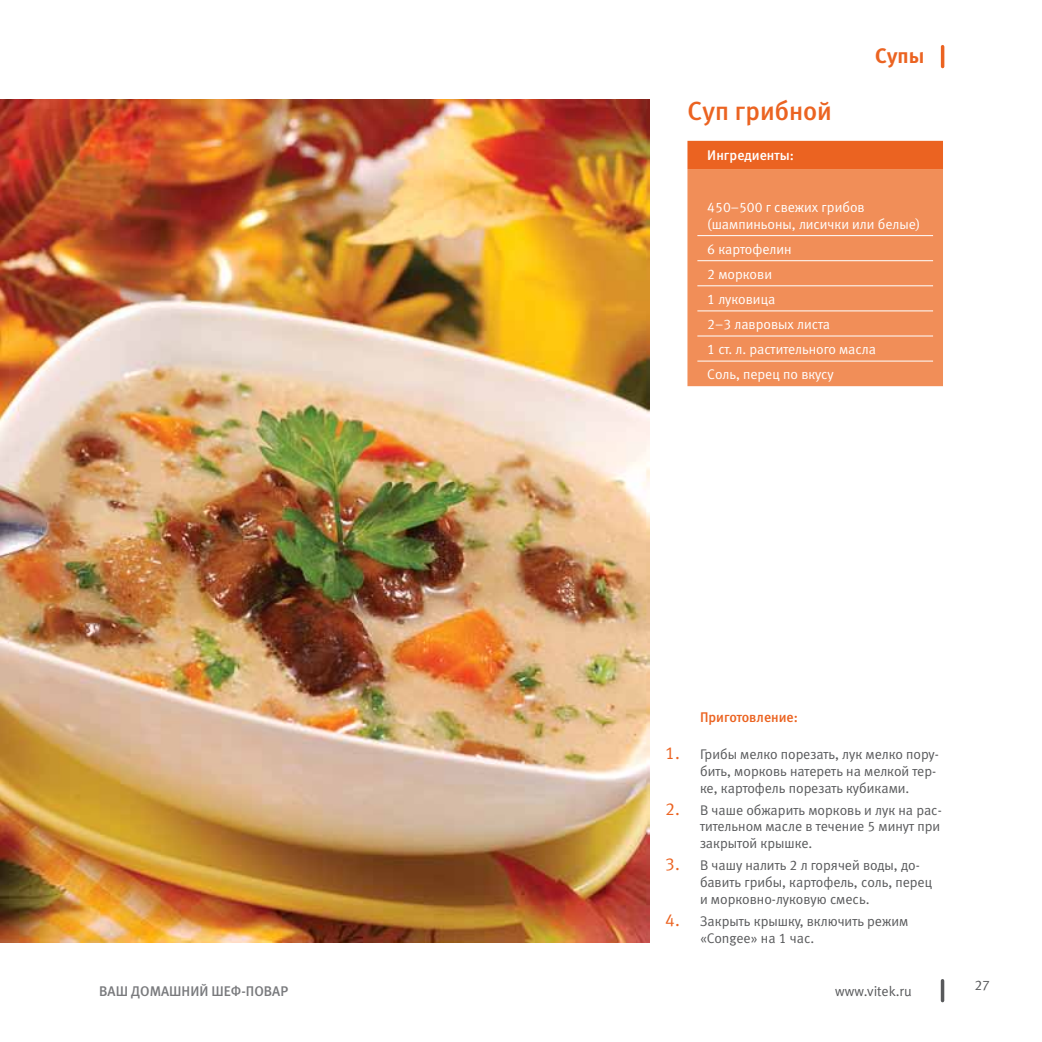
<style>
.page{position:relative;width:1042px;height:1042px;background:#fff}
.page>*{position:absolute;margin:0;border:0;box-sizing:border-box;transform-origin:0 0}
.t1{font:26.25px "Meta Medium LFC";color:#eb6321}
.t2{font:21px "Meta Bold LFC";color:#eb6321}
.t3{font:14px/16.8px "Meta Normal LFC";color:#58595b}
.t4{font:14px/25px "Meta Normal LFC";color:#fff}
.t5{font:14px "Meta Medium LFC";color:#797a7d}
.t6{font:14px "Meta Medium LFC";color:#eb6321}
.t7{font:14px "Meta Medium LFC";color:#fff}
.s1{font-size:17.5px;color:#eb6321}
</style>
<div class="page">
<hr style="left:941px;top:980px;width:3px;height:20px;background:#58595b">
<hr style="left:941px;top:47px;width:3px;height:20px;background:#eb6321">
<div style="left:687px;top:141px;width:256px;height:28px;background:#eb6321"></div>
<div style="left:687px;top:169px;width:256px;height:217px;background:#f18e58"></div>
<hr style="left:697px;top:310px;width:236px;height:1px;background:#fff">
<hr style="left:697px;top:335px;width:236px;height:1px;background:#fff">
<hr style="left:697px;top:260px;width:236px;height:1px;background:#fff">
<hr style="left:697px;top:285px;width:236px;height:1px;background:#fff">
<hr style="left:697px;top:235px;width:236px;height:1px;background:#fff">
<hr style="left:697px;top:361px;width:236px;height:1px;background:#fff">
<img style="left:0;top:99px;width:649px;height:844px">
<h2 class="t2" style="left:875px;top:43px;width:51px">Супы</h2>
<h1 class="t1" style="left:687px;top:96px;width:146px">Суп грибной</h1>
<p class="t7" style="left:707px;top:148px;width:88px">Ингредиенты:</p>
<p class="t4" style="left:707px;top:198px;width:214px;line-height:16.8px">450–500 г свежих грибов (шампиньоны, лисички или белые)</p>
<p class="t4" style="left:707px;top:236px;width:170px">6 картофелин<br>2 моркови<br>1 луковица<br>2–3 лавровых листа<br>1 ст. л. растительного масла<br>Соль, перец по вкусу</p>
<p class="t6" style="left:700px;top:709px;width:99px">Приготовление:</p>
<p class="t3" style="left:700px;top:745px;width:240px;text-indent:-35px"><span class="s1">1.</span> Грибы мелко порезать, лук мелко пору&shy;бить, морковь натереть на мелкой тер&shy;ке, картофель порезать кубиками.</p>
<p class="t3" style="left:700px;top:801px;width:243px;text-align:justify;text-indent:-35px"><span class="s1">2.</span> В чаше обжарить морковь и лук на рас&shy;тительном масле в течение 5 минут при закрытой крышке.</p>
<p class="t3" style="left:700px;top:857px;width:234px;text-indent:-35px"><span class="s1">3.</span> В чашу налить 2 л горячей воды, до&shy;бавить грибы, картофель, соль, перец и морковно-луковую смесь.</p>
<p class="t3" style="left:700px;top:912px;width:210px;text-indent:-35px"><span class="s1">4.</span> Закрыть крышку, включить режим «Congee» на 1 час.</p>
<p class="t5" style="left:99px;top:983px;width:190px">ВАШ ДОМАШНИЙ ШЕФ-ПОВАР</p>
<p class="t3" style="left:835px;top:982px;width:78px">www.vitek.ru</p>
<p class="t3" style="left:974px;top:976px;width:17px">27</p>
</div>
